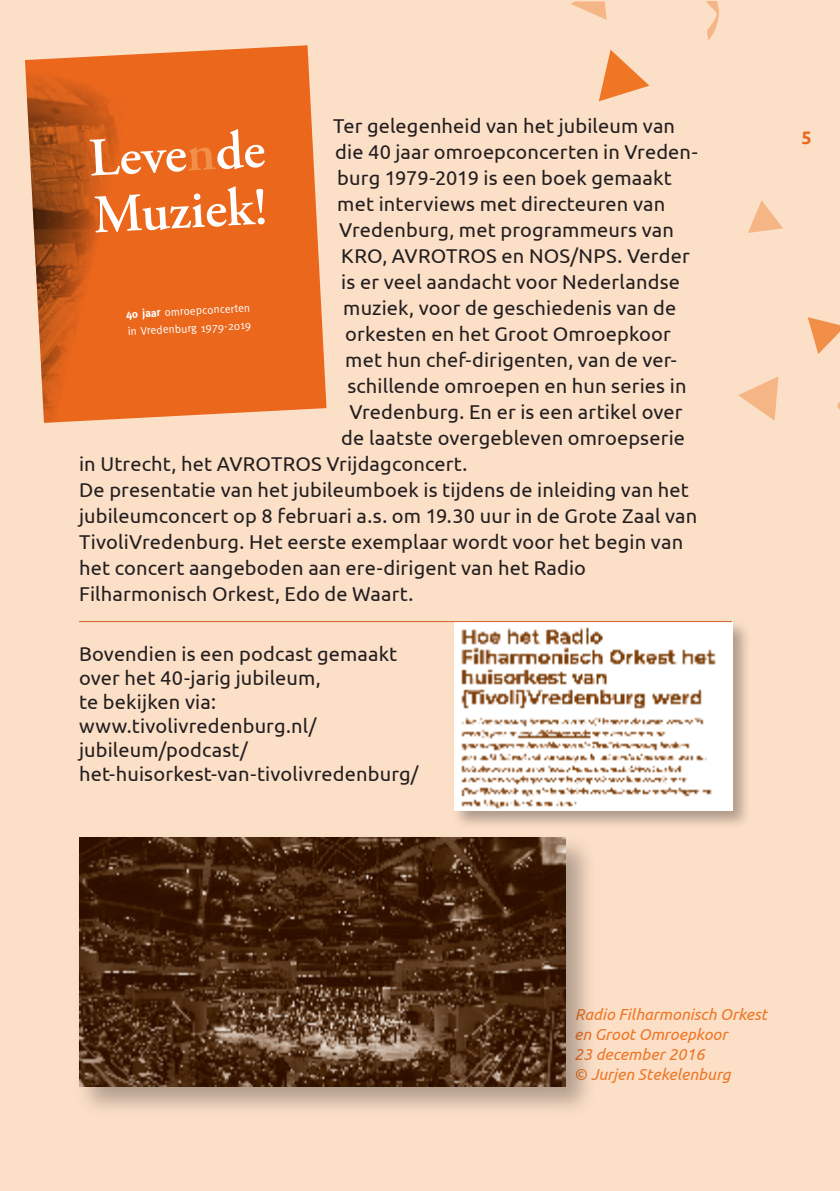
<style>
.page{position:relative;width:840px;height:1191px;background:#fff}
.page>*{position:absolute;margin:0;border:0;box-sizing:border-box;transform-origin:0 0}
.t1{font:20px/24px "Ubuntu";letter-spacing:.005em;color:#231f20}
.t2{font:700 18px "Ubuntu";color:#ee7625}
.t3{font:italic 16px/20px "Ubuntu";color:#ee7625}
.t4{font:11.4px/17.4px "Meta";color:#fff}
.s1{font-weight:700}
</style>
<div class="page">
<div style="left:0;top:0;width:839px;height:1191px;background:#fcdfc7"></div>
<svg style="left:571px;top:1px;width:35px;height:19px"></svg>
<svg style="left:748px;top:200px;width:34px;height:33px"></svg>
<svg style="left:738px;top:376px;width:40px;height:44px"></svg>
<svg style="left:599px;top:50px;width:50px;height:51px"></svg>
<svg style="left:706px;top:1px;width:13px;height:40px"></svg>
<svg style="left:807px;top:317px;width:32px;height:37px"></svg>
<svg style="left:44px;top:45px;width:282px;height:378px;background:#e5712e"></svg>
<svg style="left:25px;top:59px;width:19px;height:363px"></svg>
<svg style="left:324px;top:223px;width:2px;height:6px"></svg>
<svg style="left:301px;top:420px;width:19px;height:3px"></svg>
<div style="left:451px;top:618px;width:300px;height:211px;background:#231f20;opacity:.35"></div>
<img style="left:454px;top:622px;width:277px;height:188px">
<div style="left:74px;top:832px;width:522px;height:286px;background:#231f20;opacity:.35"></div>
<img style="left:79px;top:838px;width:486px;height:248px">
<hr style="left:79px;top:621px;width:652px;height:1px;background:#d26027">
<p class="t1" style="left:333px;top:113px;width:343px">Ter gelegenheid van het jubileum van</p>
<p class="t1" style="left:335px;top:139px;width:364px">die 40 jaar omroepconcerten in Vreden-</p>
<p class="t1" style="left:337px;top:165px;width:336px">burg 1979-2019 is een boek gemaakt</p>
<p class="t1" style="left:337px;top:191px;width:329px">met interviews met directeuren van</p>
<p class="t1" style="left:339px;top:217px;width:336px">Vredenburg, met programmeurs van</p>
<p class="t1" style="left:341px;top:243px;width:350px">KRO, AVROTROS en NOS/NPS. Verder</p>
<p class="t1" style="left:341px;top:269px;width:340px">is er veel aandacht voor Nederlandse</p>
<p class="t1" style="left:343px;top:295px;width:334px">muziek, voor de geschiedenis van de</p>
<p class="t1" style="left:345px;top:321px;width:327px">orkesten en het Groot Omroepkoor</p>
<p class="t1" style="left:345px;top:347px;width:333px">met hun chef-dirigenten, van de ver-</p>
<p class="t1" style="left:347px;top:373px;width:340px">schillende omroepen en hun series in</p>
<p class="t1" style="left:349px;top:399px;width:334px">Vredenburg. En er is een artikel over</p>
<p class="t1" style="left:341px;top:425px;width:345px">de laatste overgebleven omroepserie</p>
<p class="t1" style="left:79px;top:451px;width:390px">in Utrecht, het AVROTROS Vrijdagconcert.</p>
<p class="t1" style="left:79px;top:477px;width:611px">De presentatie van het jubileumboek is tijdens de inleiding van het</p>
<p class="t1" style="left:79px;top:503px;width:619px">jubileumconcert op 8 februari a.s. om 19.30 uur in de Grote Zaal van</p>
<p class="t1" style="left:79px;top:529px;width:605px">TivoliVredenburg. Het eerste exemplaar wordt voor het begin van</p>
<p class="t1" style="left:79px;top:555px;width:508px">het concert aangeboden aan ere-dirigent van het Radio</p>
<p class="t1" style="left:79px;top:581px;width:336px">Filharmonisch Orkest, Edo de Waart.</p>
<p class="t4" style="left:125px;top:305px;width:126px;rotate:-3deg"><span class="s1">40 jaar</span> omroepconcerten in Vredenburg 1979-2019</p>
<p class="t1" style="left:79px;top:641px;width:341px">Bovendien is een podcast gemaakt over het 40-jarig jubileum,<br>te bekijken via: www.tivolivredenburg.nl/ jubileum/podcast/ het-huisorkest-van-tivolivredenburg/</p>
<p class="t2" style="left:801px;top:127px;width:12px">5</p>
<p class="t3" style="left:573px;top:1004px;width:194px">Radio Filharmonisch Orkest en Groot Omroepkoor<br>23 december 2016<br>© Jurjen Stekelenburg</p>
</div>
